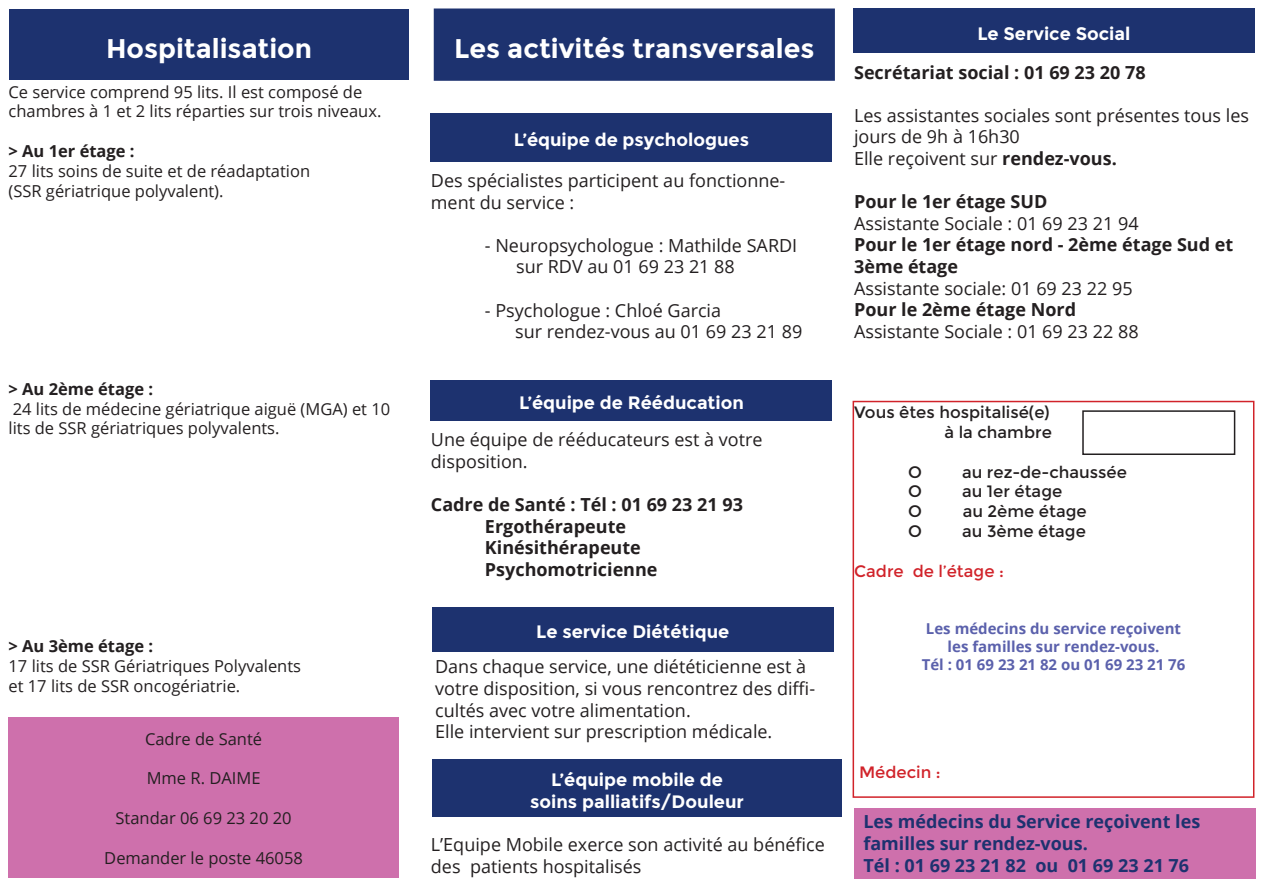
<style>
.page{position:relative;width:1263px;height:893px;background:#fff}
.page>*{position:absolute;margin:0;border:0;box-sizing:border-box;transform-origin:0 0}
.t1{font:700 27px "Montserrat";color:#fff}
.t2{font:18px/21.6px "Open Sans";color:#231f20}
.t3{font:700 18px/21.6px "Open Sans";color:#231f20}
.t4{font:700 18px/21.6px "Montserrat";color:#fff;text-align:center}
.t5{font:700 18px/21.6px "Open Sans";color:#1d326f}
.t6{font:16.5px/19.8px "Open Sans";color:#231f20}
.t7{font:16.5px/19.8px "Montserrat";color:#231f20;text-align:right}
.t8{font:700 16.5px "Open Sans";color:#231f20}
.t9{font:16.5px "Montserrat";color:#d1232a}
.t10{font:700 15px/18px "Open Sans";color:#5b61ac;text-align:center}
.s1{font-weight:700}
</style>
<div class="page">
<div style="left:9px;top:9px;width:400px;height:71px;background:#1d326f"></div>
<div style="left:434px;top:9px;width:400px;height:71px;background:#1d326f"></div>
<div style="left:434px;top:9px;width:401px;height:72px;border:2px solid #1d326f"></div>
<div style="left:9px;top:718px;width:390px;height:160px;background:#ce70ac"></div>
<div style="left:431px;top:113px;width:401px;height:49px;background:#1d326f"></div>
<div style="left:431px;top:381px;width:401px;height:40px;background:#1d326f"></div>
<div style="left:432px;top:607px;width:401px;height:45px;background:#1d326f"></div>
<div style="left:854px;top:808px;width:401px;height:70px;background:#ce70ac"></div>
<div style="left:432px;top:760px;width:410px;height:57px;background:#1d326f"></div>
<div style="left:853px;top:9px;width:401px;height:44px;background:#1d326f"></div>
<div style="left:1082px;top:410px;width:153px;height:45px;border:2px solid #231f20"></div>
<div style="left:852px;top:401px;width:402px;height:397px;border:2px solid #d1232a"></div>
<h1 class="t1" style="left:106px;top:32px;width:208px">Hospitalisation</h1>
<h1 class="t1" style="left:454px;top:32px;width:362px">Les activités transversales</h1>
<p class="t6" style="left:9px;top:81px;width:374px">Ce service comprend 95 lits. Il est composé de chambres à 1 et 2 lits réparties sur trois niveaux.</p>
<p class="t8" style="left:9px;top:139px;width:128px">&gt; Au 1er étage :</p>
<p class="t6" style="left:9px;top:161px;width:303px">27 lits soins de suite et de réadaptation (SSR gériatrique polyvalent).</p>
<p class="t8" style="left:9px;top:377px;width:146px">&gt; Au 2ème étage :</p>
<p class="t6" style="left:9px;top:398px;width:383px">24 lits de médecine gériatrique aiguë (MGA) et 10 lits de SSR gériatriques polyvalents.</p>
<p class="t8" style="left:9px;top:634px;width:146px">&gt; Au 3ème étage :</p>
<p class="t6" style="left:9px;top:656px;width:294px">17 lits de SSR Gériatriques Polyvalents et 17 lits de SSR oncogériatrie.</p>
<p class="t6" style="left:145px;top:728px;width:119px">Cadre de Santé</p>
<p class="t6" style="left:147px;top:768px;width:115px">Mme R. DAIME</p>
<p class="t6" style="left:116px;top:808px;width:178px">Standar 06 69 23 20 20</p>
<p class="t6" style="left:104px;top:847px;width:200px">Demander le poste 46058</p>
<p class="t4" style="left:514px;top:129px;width:237px">L’équipe de psychologues</p>
<p class="t2" style="left:431px;top:169px;width:356px">Des spécialistes participent au fonctionne&shy;ment du service :</p>
<p class="t2" style="left:516px;top:234px;width:283px;text-indent:-31px">- Neuropsychologue : Mathilde SARDI sur RDV au 01 69 23 21 88</p>
<p class="t2" style="left:515px;top:299px;width:289px;text-indent:-30px">- Psychologue : Chloé Garcia<br>sur rendez-vous au 01 69 23 21 89</p>
<p class="t4" style="left:519px;top:392px;width:226px">L’équipe de Rééducation</p>
<p class="t2" style="left:431px;top:429px;width:333px">Une équipe de rééducateurs est à votre disposition.</p>
<p class="t3" style="left:485px;top:493px;width:260px;text-indent:-54px">Cadre de Santé : Tél : 01 69 23 21 93<br>Ergothérapeute<br>Kinésithérapeute<br>Psychomotricienne</p>
<p class="t4" style="left:536px;top:621px;width:195px">Le service Diététique</p>
<p class="t2" style="left:435px;top:656px;width:381px">Dans chaque service, une diététicienne est à votre disposition, si vous rencontrez des diffi&shy;cultés avec votre alimentation.<br>Elle intervient sur prescription médicale.</p>
<p class="t4" style="left:530px;top:769px;width:215px">L’équipe mobile de soins palliatifs/Douleur</p>
<p class="t2" style="left:431px;top:834px;width:395px">L’Equipe Mobile exerce son activité au bénéfice des patients hospitalisés</p>
<p class="t4" style="left:977px;top:22px;width:155px">Le Service Social</p>
<p class="t3" style="left:854px;top:61px;width:293px">Secrétariat social : 01 69 23 20 78</p>
<p class="t2" style="left:854px;top:104px;width:396px">Les assistantes sociales sont présentes tous les jours de 9h à 16h30<br>Elle reçoivent sur <span class="s1">rendez-vous.</span></p>
<p class="t3" style="left:854px;top:190px;width:195px">Pour le 1er étage SUD</p>
<p class="t2" style="left:854px;top:212px;width:286px">Assistante Sociale : 01 69 23 21 94</p>
<p class="t3" style="left:854px;top:234px;width:381px">Pour le 1er étage nord - 2ème étage Sud et<br>3ème étage</p>
<p class="t2" style="left:854px;top:277px;width:280px">Assistante sociale: 01 69 23 22 95</p>
<p class="t3" style="left:854px;top:298px;width:223px">Pour le 2ème étage Nord</p>
<p class="t2" style="left:854px;top:320px;width:286px">Assistante Sociale : 01 69 23 22 88</p>
<p class="t7" style="left:854px;top:403px;width:199px">Vous êtes hospitalisé(e) à la chambre</p>
<p class="t7" style="left:908px;top:462px;width:15px">O</p>
<p class="t7" style="left:962px;top:462px;width:166px">au rez-de-chaussée</p>
<p class="t7" style="left:908px;top:482px;width:15px">O</p>
<p class="t7" style="left:962px;top:482px;width:102px">au 1er étage</p>
<p class="t7" style="left:908px;top:502px;width:15px">O</p>
<p class="t7" style="left:963px;top:502px;width:125px">au 2ème étage</p>
<p class="t7" style="left:908px;top:521px;width:15px">O</p>
<p class="t7" style="left:962px;top:521px;width:125px">au 3ème étage</p>
<p class="t9" style="left:854px;top:561px;width:151px">Cadre de l’étage :</p>
<p class="t10" style="left:922px;top:619px;width:265px">Les médecins du service reçoivent les familles sur rendez-vous.<br>Tél : 01 69 23 21 82 ou 01 69 23 21 76</p>
<p class="t9" style="left:859px;top:763px;width:83px">Médecin :</p>
<p class="t5" style="left:863px;top:810px;width:338px">Les médecins du Service reçoivent les familles sur rendez-vous.<br>Tél : 01 69 23 21 82 ou 01 69 23 21 76</p>
</div>
